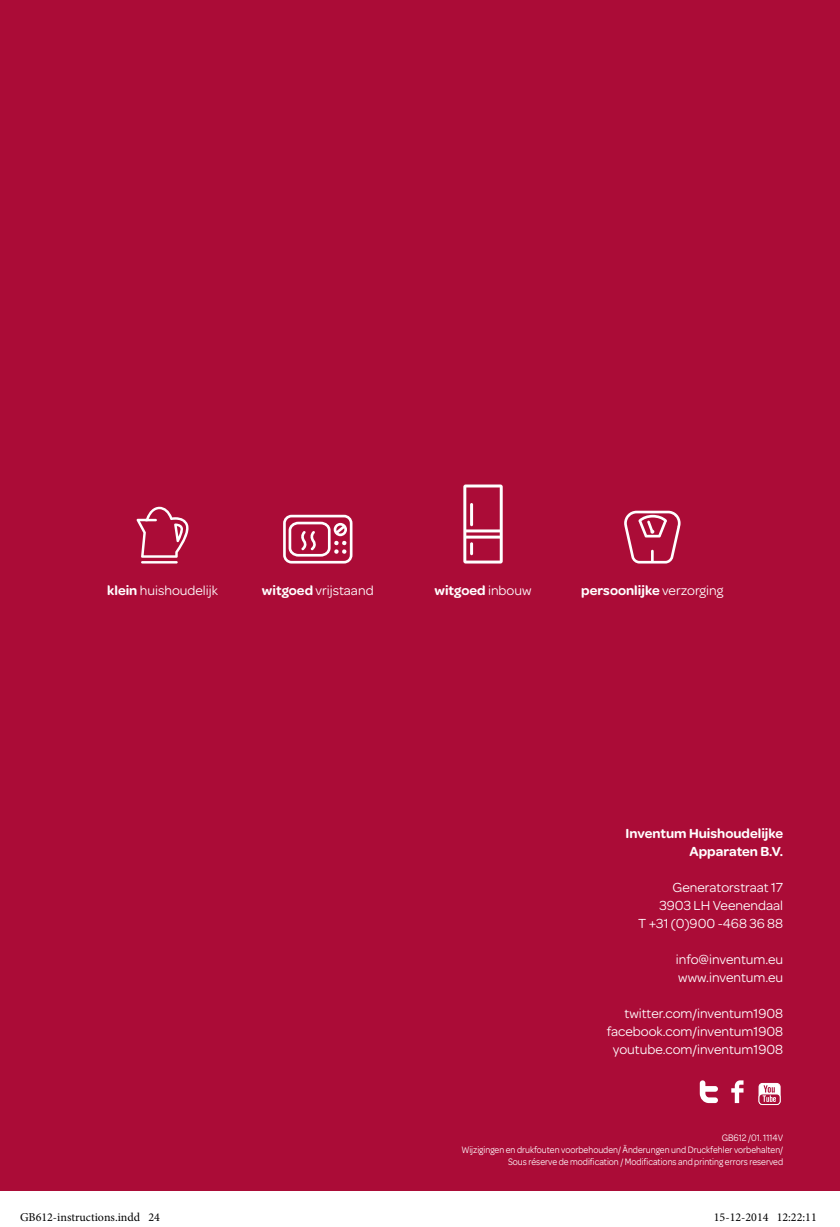
<style>
.page{position:relative;width:840px;height:1227px;background:#fff}
.page>*{position:absolute;margin:0;border:0;box-sizing:border-box;transform-origin:0 0}
.t1{font:14px/18px "Omnes";color:#fff;text-align:right}
.t2{font:600 14px/18px "Omnes";color:#fff;text-align:right}
.t3{font:12px "Minion Pro";color:#000}
.t4{font:10px/12px "Omnes";color:#fff;text-align:right;scale:.9 1}
.s1{font-weight:600}
.s2{font-weight:400}
</style>
<div class="page">
<div style="left:0;top:0;width:839px;height:1191px;background:#ab0c37"></div>
<svg style="left:699px;top:1080px;width:18px;height:23px"></svg>
<svg style="left:731px;top:1080px;width:12px;height:23px"></svg>
<div style="left:758px;top:1083px;width:21px;height:21px;background:#fff;border-radius:3px"></div>
<div style="left:758px;top:1083px;width:21px;height:21px;border:1px solid #fff;border-radius:3px"></div>
<svg style="left:758px;top:1094px;width:21px;height:10px"></svg>
<div style="left:758px;top:1093px;width:21px;height:11px;border:1px solid #fff;border-radius:3px"></div>
<svg style="left:762px;top:1085px;width:13px;height:17px"></svg>
<hr style="left:141px;top:561px;width:37px;height:2px;background:#fff">
<svg style="left:136px;top:507px;width:53px;height:51px"></svg>
<svg style="left:463px;top:484px;width:39px;height:79px"></svg>
<svg style="left:624px;top:511px;width:56px;height:52px"></svg>
<svg style="left:283px;top:515px;width:69px;height:48px"></svg>
<p class="t1" style="left:107px;top:580px;width:112px"><span class="s1">klein</span> huishoudelijk</p>
<p class="t1" style="left:262px;top:580px;width:113px"><span class="s1">witgoed</span> vrijstaand</p>
<p class="t2" style="left:434px;top:580px;width:99px">witgoed <span class="s2">inbouw</span></p>
<p class="t2" style="left:581px;top:580px;width:143px">persoonlijke <span class="s2">verzorging</span></p>
<p class="t2" style="left:625px;top:823px;width:159px">Inventum Huishoudelijke<br>Apparaten B.V.</p>
<p class="t1" style="left:637px;top:877px;width:146px">Generatorstraat 17<br>3903 LH Veenendaal<br>T +31 (0)900 -468 36 88</p>
<p class="t1" style="left:675px;top:949px;width:109px;text-align:left">info@inventum.eu www.inventum.eu</p>
<p class="t1" style="left:606px;top:1003px;width:178px">twitter.com/inventum1908 facebook.com/inventum1908 youtube.com/inventum1908</p>
<p class="t4" style="left:461px;top:1131px;width:359px">GB612 /01. 1114V<br>Wijzigingen en drukfouten voorbehouden/ Änderungen und Druckfehler vorbehalten/<br>Sous réserve de modification / Modifications and printing errors reserved</p>
<p class="t3" style="left:20px;top:1209px;width:141px">GB612-instructions.indd 24</p>
<p class="t3" style="left:713px;top:1209px;width:104px">15-12-2014 12:22:11</p>
</div>
